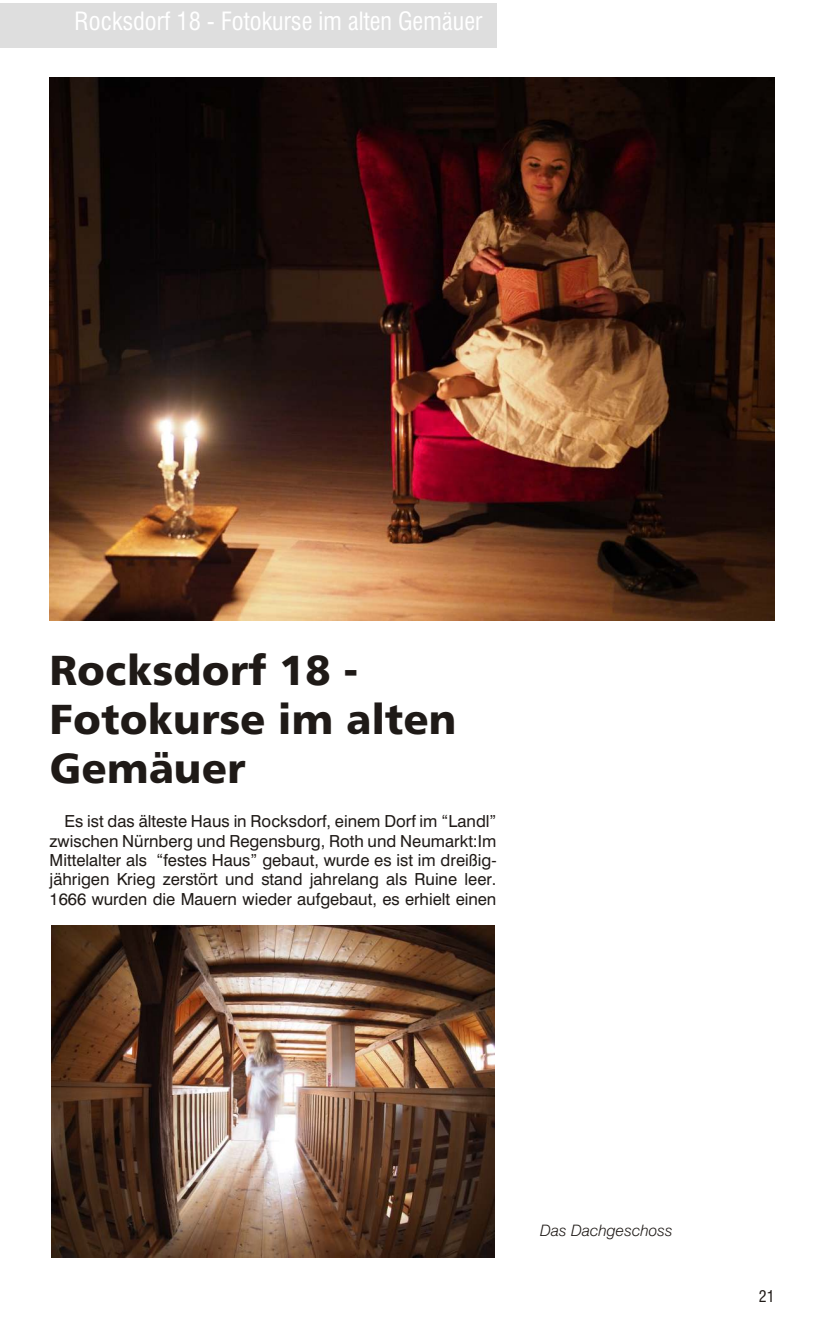
<style>
.page{position:relative;width:825px;height:1322px;background:#fff}
.page>*{position:absolute;margin:0;border:0;box-sizing:border-box;transform-origin:0 0}
.t1{font:42px/49px "Humnst 777 Blk BT";color:#1f1a17}
.t2{font:24.5px "Swis 721 Cn BT";color:#fff}
.t3{font:16.62px/19.4px "Swis 721 BT";letter-spacing:-.005em;color:#1f1a17;text-align:justify}
.t4{font:italic 15.75px "Swis 721 Lt BT";letter-spacing:-.005em;color:#1f1a17}
.t5{font:15.75px "Swis 721 Cn BT";color:#1f1a17}
</style>
<div class="page">
<div style="left:0;top:3px;width:496px;height:44px;background:#dedede"></div>
<img style="left:50px;top:77px;width:724px;height:544px">
<img style="left:52px;top:925px;width:442px;height:332px">
<h2 class="t2" style="left:74px;top:12px;width:409px">Rocksdorf 18 - Fotokurse im alten Gemäuer</h2>
<h1 class="t1" style="left:50px;top:649px;width:408px">Rocksdorf 18 -<br>Fotokurse im alten<br>Gemäuer</h1>
<p class="t3" style="left:50px;top:813px;width:448px;text-indent:15px">Es ist das älteste Haus in Rocks dorf, einem Dorf im “Landl” zwi schen Nürn berg und Regens burg, Roth und Neu markt:Im Mit tel al ter als “festes Haus” gebaut, wurde es ist im drei ßig - jäh ri gen Krieg zer stört und stand jahre lang als Ruine leer.<br>1666 wurden die Mauern wieder auf ge baut, es erhielt einen</p>
<p class="t4" style="left:540px;top:1223px;width:134px">Das Dach ge schoss</p>
<p class="t5" style="left:758px;top:1289px;width:17px">21</p>
</div>
